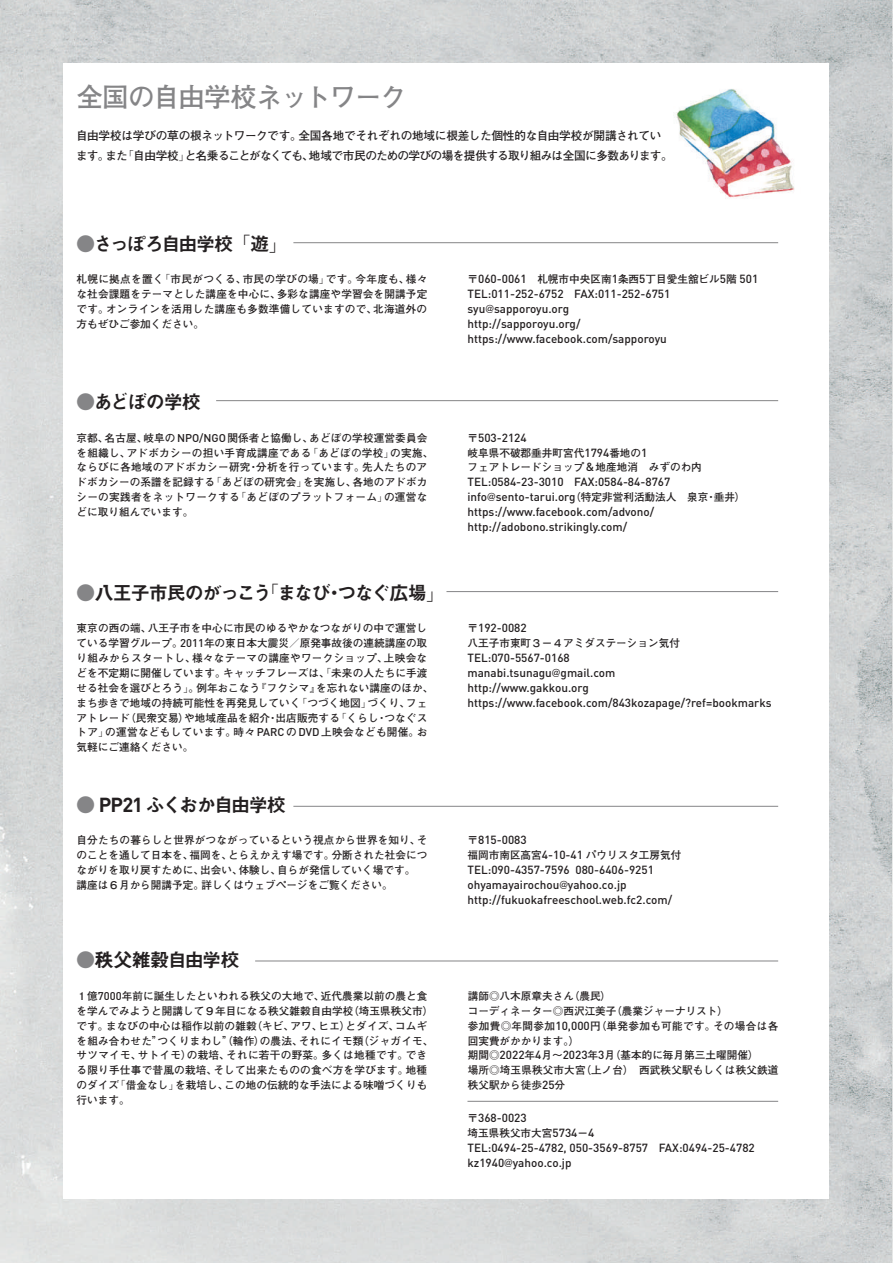
<style>
.page{position:relative;width:893px;height:1263px;background:#fff}
.page>*{position:absolute;margin:0;border:0;box-sizing:border-box;transform-origin:0 0}
.t1{font:700 26.55px "Futo Go B101 Pro";letter-spacing:-.05em;color:#858587}
.t2{font:19.2px "Midashi Go Pr 6 N MB31";letter-spacing:-.08em;color:#231f20}
.t3{font:19.2px "Midashi Go Pr 6 N MB31";letter-spacing:-.105em;color:#231f20}
.t4{font:19.2px "Midashi Go Pr 6 N MB31";letter-spacing:-.11em;color:#231f20}
.t5{font:19.2px "Midashi Go Pr 6 N MB31";letter-spacing:-.05em;color:#231f20}
.t6{font:500 11.7px/14.9px "DIN";color:#231f20}
.t7{font:700 11.7px/19.2px "Futo Go B101 Pro";letter-spacing:-.045em;color:#231f20}
.t8{font:700 10.65px/14.9px "Futo Go B101 Pro";letter-spacing:.01em;color:#231f20}
.t9{font:700 10.65px/14.9px "Futo Go B101 Pr 6 N";color:#231f20}
.s1{font-family:"Hira Min Pro W3";font-weight:400}
.s2{color:#858587}
.s3{font-family:"Hira Min Pro W3"}
.s4{font-family:"DIN";font-weight:500;font-size:11.1px}
.s5{font-family:"DIN";font-weight:700;font-size:20.1px}
.s6{font-family:"DIN";font-weight:500;font-size:11.7px}
.s7{font-family:"Koburina Go Std N W3";font-weight:400;font-size:10.65px}
.s8{font-family:"Futo Go B101 Pr 6 N";font-weight:700;font-size:10.65px}
.s9{font-family:"Futo Go B101 Pro"}
</style>
<div class="page">
<img style="left:0;top:0;width:893px;height:1263px">
<div style="left:64px;top:64px;width:765px;height:1135px;background:#fff"></div>
<hr style="left:216px;top:400px;width:562px;height:1px;background:#858587">
<hr style="left:446px;top:591px;width:332px;height:1px;background:#858587">
<hr style="left:293px;top:806px;width:485px;height:1px;background:#858587">
<hr style="left:255px;top:961px;width:523px;height:1px;background:#858587">
<hr style="left:467px;top:1101px;width:311px;height:1px;background:#858587">
<hr style="left:293px;top:242px;width:485px;height:1px;background:#858587">
<img style="left:675px;top:89px;width:120px;height:110px">
<h1 class="t1" style="left:76px;top:76px;width:332px">全国の自由学校ネットワーク</h1>
<p class="t7" style="left:76px;top:125px;width:598px">自由学校は学びの草の根ネットワークです。全国各地でそれぞれの地域に根差した個性的な自由学校が開講されています。また<span class="s1">「</span>自由学校<span class="s1">」</span>と名乗ることがなくても、地域で市民のための学びの場を提供する取り組みは全国に多数あります。</p>
<h2 class="t4" style="left:76px;top:228px;width:213px"><span class="s2">●</span>さっぽろ自由学校<span class="s3">「</span>遊<span class="s3">」</span></h2>
<p class="t8" style="left:77px;top:271px;width:352px;text-align:justify">札幌に拠点を置く<span class="s1">「</span>市民がつくる、市民の学びの場<span class="s1">」</span>です。今年度も、様々な社会課題をテーマとした講座を中心に、多彩な講座や学習会を開講予定です。オンラインを活用した講座も多数準備していますので、北海道外の方もぜひご参加ください。</p>
<h2 class="t2" style="left:76px;top:386px;width:126px"><span class="s2">●</span>あどぼの学校</h2>
<p class="t8" style="left:77px;top:429px;width:358px">京都、名古屋、岐阜の<span class="s4">NPO/NGO</span>関係者と協働し、あどぼの学校運営委員会を組織し、アドボカシーの担い手育成講座である<span class="s1">「</span>あどぼの学校<span class="s1">」</span>の実施、ならびに各地域のアドボカシー研究・分析を行っています。先人たちのアドボカシーの系譜を記録する<span class="s1">「</span>あどぼの研究会<span class="s1">」</span>を実施し、各地のアドボカシーの実践者をネットワークする<span class="s1">「</span>あどぼのプラットフォーム<span class="s1">」</span>の運営などに取り組んでいます。</p>
<h2 class="t2" style="left:76px;top:577px;width:370px"><span class="s2">●</span>八王子市民のがっこう<span class="s3">「</span>まなび・つなぐ広場<span class="s3">」</span></h2>
<p class="t8" style="left:77px;top:619px;width:358px">東京の西の端、八王子市を中心に市民のゆるやかなつながりの中で運営している学習グループ。<span class="s4">2011</span>年の東日本大震災／原発事故後の連続講座の取り組みからスタートし、様々なテーマの講座やワークショップ、上映会などを不定期に開催しています。キャッチフレーズは、<span class="s1">「</span>未来の人たちに手渡せる社会を選びとろう<span class="s1">」</span>。例年おこなう<span class="s1">『</span>フクシマ<span class="s1">』</span>を忘れない講座のほか、まち歩きで地域の持続可能性を再発見していく<span class="s1">「</span>つづく地図<span class="s1">」</span>づくり、フェアトレード（民衆交易）や地域産品を紹介・出店販売する<span class="s1">「</span>くらし・つなぐストア<span class="s1">」</span>の運営などもしています。時々<span class="s4">PARC</span>の<span class="s4">DVD</span>上映会なども開催。お気軽にご連絡ください。</p>
<h2 class="t3" style="left:76px;top:789px;width:211px"><span class="s2">●</span> <span class="s5">PP21</span> ふくおか自由学校</h2>
<p class="t8" style="left:77px;top:832px;width:352px">自分たちの暮らしと世界がつながっているという視点から世界を知り、そのことを通して日本を、福岡を、とらえかえす場です。分断された社会につながりを取り戻すために、出会い、体験し、自らが発信していく場です。講座は６月から開講予定。詳しくはウェブページをご覧ください。</p>
<h2 class="t5" style="left:76px;top:945px;width:165px"><span class="s2">●</span>秩父雑穀自由学校</h2>
<p class="t8" style="left:77px;top:987px;width:358px">１億<span class="s4">7000</span>年前に誕生したといわれる秩父の大地で、近代農業以前の農と食を学んでみようと開講して９年目になる秩父雑穀自由学校（埼玉県秩父市）です。まなびの中心は稲作以前の雑穀（キビ、アワ、ヒエ）とダイズ、コムギを組み合わせた”つくりまわし”（輪作）の農法、それにイモ類（ジャガイモ、サツマイモ、サトイモ）の栽培、それに若干の野菜。多くは地種です。できる限り手仕事で昔風の栽培、そして出来たものの食べ方を学びます。地種のダイズ<span class="s1">「</span>借金なし<span class="s1">」</span>を栽培し、この地の伝統的な手法による味噌づくりも行います。</p>
<p class="t9" style="left:467px;top:272px;width:292px">〒<span class="s6">060-0061</span>　札幌市中央区南<span class="s6">1</span>条西<span class="s6">5</span>丁目愛生舘ビル<span class="s6">5</span>階 <span class="s6">501</span></p>
<p class="t6" style="left:467px;top:286px;width:204px">TEL:011-252-6752 FAX:011-252-6751 syu<span class="s7">@</span>sapporoyu.org http://sapporoyu.org/ https://www.facebook.com/sapporoyu</p>
<p class="t6" style="left:467px;top:430px;width:61px"><span class="s8">〒</span>503-2124</p>
<p class="t9" style="left:467px;top:445px;width:236px">岐阜県不破郡垂井町宮代<span class="s6">1794</span>番地の<span class="s6">1<br></span>フェアトレードショップ<span class="s6">&amp;</span>地産地消　みずのわ内</p>
<p class="t6" style="left:467px;top:474px;width:280px">TEL:0584-23-3010 FAX:0584-84-8767 info<span class="s7">@</span>sento-tarui.org<span class="s8">（特定非営利活動法人　泉京・垂井）</span>https://www.facebook.com/advono/ http://adobono.strikingly.com/</p>
<p class="t6" style="left:467px;top:620px;width:61px"><span class="s8">〒</span>192-0082</p>
<p class="t9" style="left:467px;top:635px;width:214px">八王子市東町３－４アミダステーション気付</p>
<p class="t6" style="left:467px;top:650px;width:306px">TEL:070-5567-0168<br>manabi.tsunagu<span class="s7">@</span>gmail.com<br>http://www.gakkou.org https://www.facebook.com/843kozapage/?ref=bookmarks</p>
<p class="t6" style="left:467px;top:832px;width:61px"><span class="s8">〒</span>815-0083</p>
<p class="t9" style="left:467px;top:847px;width:216px">福岡市南区高宮<span class="s6">4-10-41</span> パウリスタ工房気付</p>
<p class="t6" style="left:467px;top:862px;width:206px">TEL:090-4357-7596 080-6406-9251 ohyamayairochou<span class="s7">@</span>yahoo.co.jp http://fukuokafreeschool.web.fc2.com/</p>
<p class="t9" style="left:468px;top:988px;width:312px">講師<span class="s9">◎</span>八木原章夫さん（農民）<br>コーディネーター<span class="s9">◎</span>西沢江美子（農業ジャーナリスト）<br>参加費<span class="s9">◎</span>年間参加<span class="s6">10,000</span>円（単発参加も可能です。その場合は各回実費がかかります。）<br>期間<span class="s9">◎</span><span class="s6">2022</span>年<span class="s6">4</span>月～<span class="s6">2023</span>年<span class="s6">3</span>月（基本的に毎月第三土曜開催）<br>場所<span class="s9">◎</span>埼玉県秩父市大宮（上ノ台）　西武秩父駅もしくは秩父鉄道秩父駅から徒歩<span class="s6">25</span>分</p>
<p class="t6" style="left:467px;top:1110px;width:61px"><span class="s8">〒</span>368-0023</p>
<p class="t9" style="left:467px;top:1125px;width:128px">埼玉県秩父市大宮<span class="s6">5734</span>－<span class="s6">4</span></p>
<p class="t6" style="left:467px;top:1140px;width:289px">TEL:0494-25-4782, 050-3569-8757 FAX:0494-25-4782 kz1940<span class="s7">@</span>yahoo.co.jp</p>
</div>
